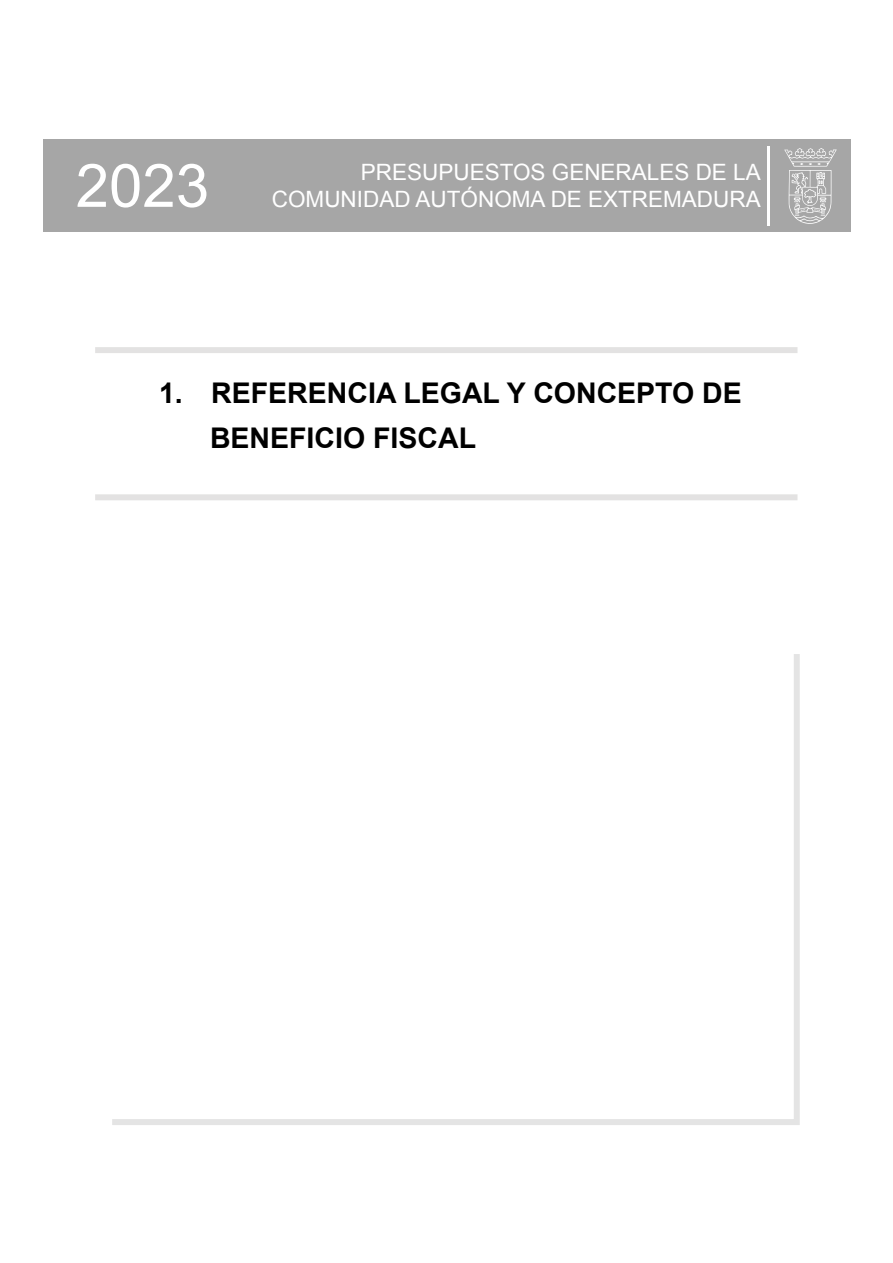
<style>
.page{position:relative;width:893px;height:1263px;background:#fff}
.page>*{position:absolute;margin:0;border:0;box-sizing:border-box;transform-origin:0 0}
.t1{font:60px "Arial";color:#fff}
.t2{font:700 28.5px/45px "Arial";color:#000}
.t3{font:22.5px/27px "Arial";color:#fff;text-align:right}
</style>
<div class="page">
<div style="left:43px;top:140px;width:808px;height:92px;background:#a6a6a6"></div>
<svg style="left:112px;top:654px;width:688px;height:471px"></svg>
<div style="left:95px;top:347px;width:702px;height:6px;background:#e3e2e2"></div>
<div style="left:95px;top:494px;width:702px;height:6px;background:#e3e2e2"></div>
<svg style="left:784px;top:148px;width:53px;height:76px"></svg>
<hr style="left:767px;top:146px;width:2px;height:80px;background:#fff">
<h1 class="t1" style="left:76px;top:144px;width:135px">2023</h1>
<p class="t3" style="left:272px;top:158px;width:490px">PRESUPUESTOS GENERALES DE LA<br>COMUNIDAD AUTÓNOMA DE EXTREMADURA</p>
<p class="t2" style="left:210px;top:371px;width:533px;text-indent:-51px">1. REFERENCIA LEGAL Y CONCEPTO DE<br>BENEFICIO FISCAL</p>
</div>
